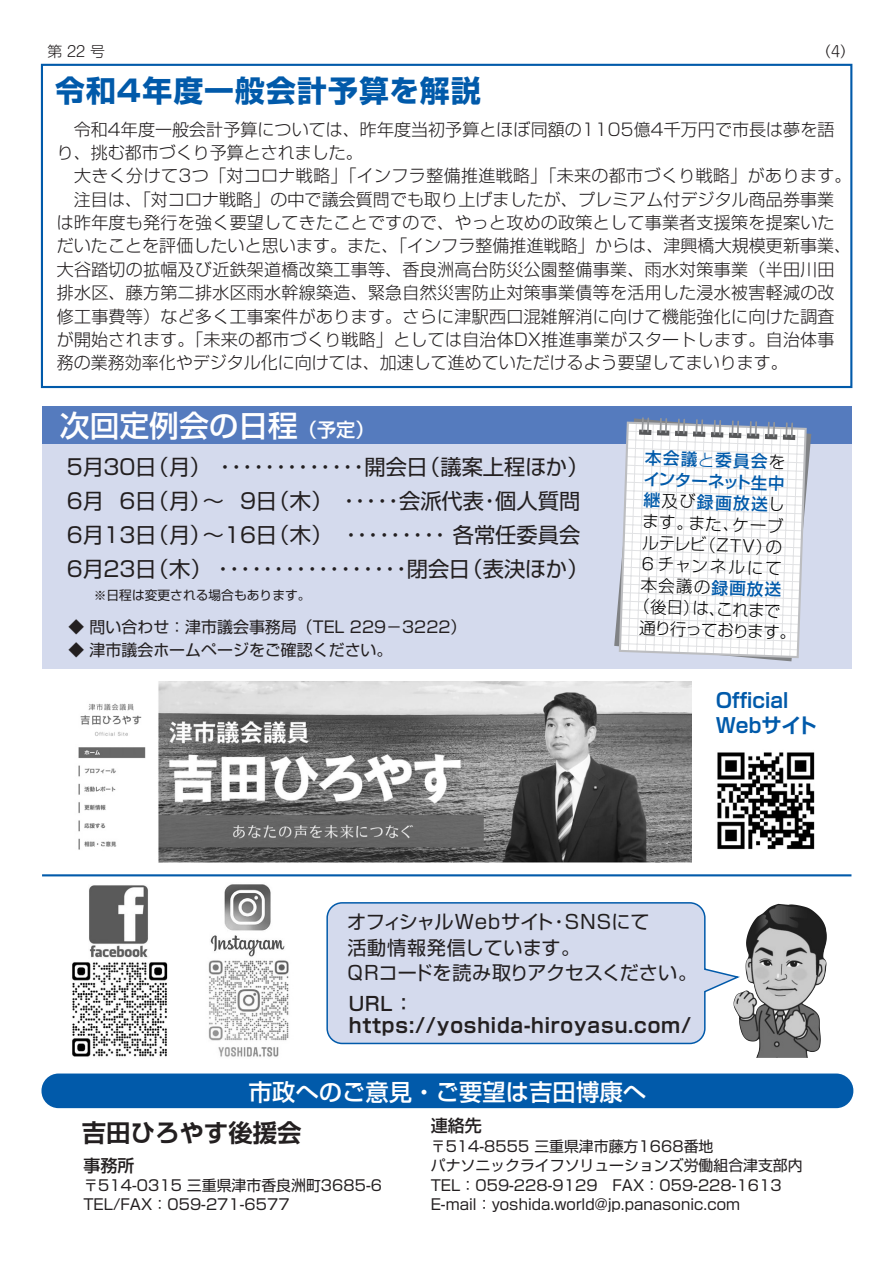
<style>
.page{position:relative;width:893px;height:1263px;background:#fff}
.page>*{position:absolute;margin:0;border:0;box-sizing:border-box;transform-origin:0 0}
.t1{font:700 29.7px "Shin Go";letter-spacing:.04em;color:#015aaa}
.t2{font:500 29.7px "Shin Go";color:#fff}
.t3{font:700 24.45px "Shin Go De";color:#231f20}
.t4{font:500 23.4px "Shin Go";color:#fff}
.t5{font:21.3px/34px "Shin Go";color:#231f20}
.t6{font:700 20.25px "Shin Go De";letter-spacing:.04em;color:#231f20}
.t7{font:700 20.25px/24.8px "Shin Go De";color:#015aaa}
.t8{font:19.2px/25.5px "Shin Go";letter-spacing:-.025em;color:#231f20}
.t9{font:500 19.2px "Shin Go";color:#fff}
.t10{font:500 19.2px "Shin Go";color:#231f20}
.t11{font:300 16.95px/23.4px "Shin Go";letter-spacing:.015em;color:#231f20}
.t12{font:500 16.95px "Shin Go";color:#231f20}
.t13{font:300 16.5px/21.3px "Shin Go";color:#000;text-align:center}
.t14{font:500 16.5px/21.3px "Shin Go";color:#015aaa;text-align:right}
.t15{font:15.9px "Shin Go";color:#231f20}
.t16{font:14.85px/19.5px "Shin Go";color:#231f20}
.t17{font:300 14.85px "Shin M Go";color:#231f20}
.t18{font:12.75px "Shin Go";color:#231f20}
.s1{font-weight:300}
.s2{font-weight:300;color:#000}
.s3{font-weight:500;color:#015aaa}
</style>
<div class="page">
<hr style="left:42px;top:874px;width:809px;height:2px;background:#015aaa">
<div style="left:42px;top:406px;width:809px;height:39px;background:#557bbe"></div>
<div style="left:42px;top:445px;width:809px;height:224px;background:#d4daed"></div>
<div style="left:41px;top:64px;width:811px;height:324px;border:2px solid #015aaa"></div>
<svg style="left:614px;top:433px;width:197px;height:228px"></svg>
<svg style="left:618px;top:428px;width:190px;height:231px"></svg>
<div style="left:44px;top:1076px;width:807px;height:30px;background:#015aaa;border-radius:15px"></div>
<div style="left:41px;top:1073px;width:812px;height:35px;border:4px solid #015aaa;border-radius:15px"></div>
<img style="left:208px;top:960px;width:81px;height:97px">
<svg style="left:326px;top:902px;width:407px;height:143px"></svg>
<img style="left:733px;top:905px;width:93px;height:153px">
<img style="left:210px;top:884px;width:75px;height:73px">
<img style="left:717px;top:752px;width:98px;height:98px">
<img style="left:89px;top:885px;width:59px;height:73px">
<img style="left:72px;top:962px;width:96px;height:95px">
<img style="left:78px;top:681px;width:614px;height:181px">
<svg style="left:620px;top:417px;width:186px;height:240px"></svg>
<p class="t17" style="left:47px;top:41px;width:59px">第 22 号</p>
<p class="t17" style="left:816px;top:41px;width:40px">)4(</p>
<p class="t1" style="left:55px;top:71px;width:427px">令和4年度一般会計予算を解説</p>
<p class="t11" style="left:57px;top:117px;width:796px">　令和4年度一般会計予算については、昨年度当初予算とほぼ同額の1105億4千万円で市長は夢を語り、挑む都市づくり予算とされました。<br>　大きく分けて3つ「対コロナ戦略」「インフラ整備推進戦略」「未来の都市づくり戦略」があります。　注目は、「対コロナ戦略」の中で議会質問でも取り上げましたが、プレミアム付デジタル商品券事業は昨年度も発行を強く要望してきたことですので、やっと攻めの政策として事業者支援策を提案いただいたことを評価したいと思います。また、「インフラ整備推進戦略」からは、津興橋大規模更新事業、大谷踏切の拡幅及び近鉄架道橋改築工事等、香良洲高台防災公園整備事業、雨水対策事業（半田川田排水区、藤方第二排水区雨水幹線築造、緊急自然災害防止対策事業債等を活用した浸水被害軽減の改修工事費等）など多く工事案件があります。さらに津駅西口混雑解消に向けて機能強化に向けた調査が開始されます。「未来の都市づくり戦略」としては自治体DX推進事業がスタートします。自治体事務の業務効率化やデジタル化に向けては、加速して進めていただけるよう要望してまいります。</p>
<p class="t2" style="left:60px;top:407px;width:240px">次回定例会の日程</p>
<p class="t5" style="left:240px;top:448px;width:165px;text-indent:-173px">5月30 （日月( ・・・・・・・・・・・・・<br>9 （日 木( ・・・・・</p>
<p class="t9" style="left:298px;top:417px;width:78px">（予定(</p>
<p class="t5" style="left:419px;top:448px;width:171px">（議案上程ほか(</p>
<p class="t5" style="left:364px;top:448px;width:65px">開会日</p>
<p class="t5" style="left:495px;top:482px;width:87px">個人質問</p>
<p class="t5" style="left:120px;top:482px;width:106px">6 （日月）～</p>
<p class="t5" style="left:399px;top:482px;width:87px">会派代表</p>
<p class="t5" style="left:67px;top:482px;width:515px">6月<br>6月13 （日月）～16 （日 木( ・・・・・・・・・各常任委員会<br>6月23 （日 木( ・・・・・・・・・・・・・・・・・</p>
<p class="t5" style="left:479px;top:482px;width:23px">・</p>
<p class="t5" style="left:461px;top:550px;width:129px">（表決ほか(</p>
<p class="t5" style="left:407px;top:550px;width:65px">閉会日</p>
<p class="t18" style="left:94px;top:587px;width:218px">※日程は変更される場合もあります。</p>
<p class="t15" style="left:68px;top:616px;width:400px">◆ 問い合わせ：津市議会事務局（TEL 229－3222(</p>
<p class="t15" style="left:68px;top:640px;width:326px">◆ 津市議会ホームページをご確認ください。</p>
<p class="t14" style="left:645px;top:446px;width:143px;rotate:2deg">本会議<span class="s1">と</span>委員会<span class="s2">を</span>インターネット生中継<span class="s2">及び</span>録画放送<span class="s2">しケーブ</span></p>
<p class="t13" style="left:700px;top:533px;width:74px;rotate:2deg">（ＺＴＶ）</p>
<p class="t13" style="left:643px;top:531px;width:65px;rotate:2deg">ルテレビ</p>
<p class="t13" style="left:642px;top:552px;width:142px;rotate:2deg">6チャンネルにて</p>
<p class="t13" style="left:641px;top:573px;width:142px;rotate:2deg">本会議の<span class="s3">録画放送</span></p>
<p class="t13" style="left:634px;top:594px;width:149px;rotate:2deg">（後日は） これまで</p>
<p class="t13" style="left:641px;top:595px;width:158px;rotate:2deg">、<br>通り行っております。</p>
<p class="t7" style="left:716px;top:687px;width:103px">Official<br>Webサイト</p>
<p class="t8" style="left:346px;top:908px;width:353px">オフィシャルＷｅｂサイト<br>活動情報発信しています。<br>ＱＲコードを読み取りアクセスください。</p>
<p class="t10" style="left:349px;top:991px;width:66px">URL：</p>
<p class="t6" style="left:345px;top:1011px;width:348px">ｈｔｔps://yoshida-hiroyasu.com/</p>
<p class="t8" style="left:563px;top:908px;width:89px">ＳＮＳにて</p>
<p class="t8" style="left:549px;top:908px;width:21px">・</p>
<p class="t4" style="left:249px;top:1076px;width:399px">市政へのご意見・ご要望は吉田博康へ</p>
<p class="t3" style="left:82px;top:1116px;width:221px">吉田ひろやす後援会</p>
<p class="t12" style="left:83px;top:1155px;width:53px">事務所</p>
<p class="t16" style="left:83px;top:1175px;width:300px;line-height:18.6px">〒514-0315 三重県津市香良洲町3685-6<br>TEL/FAX：059-271-6577</p>
<p class="t12" style="left:431px;top:1115px;width:53px">連絡先</p>
<p class="t16" style="left:431px;top:1135px;width:373px">〒514-8555 三重県津市藤方1668番地<br>パナソニックライフソリューションズ労働組合津支部内TEL：059-228-9129　FAX：059-228-1613<br>E-mail：yoshida.world@jp.panasonic.com</p>
</div>
